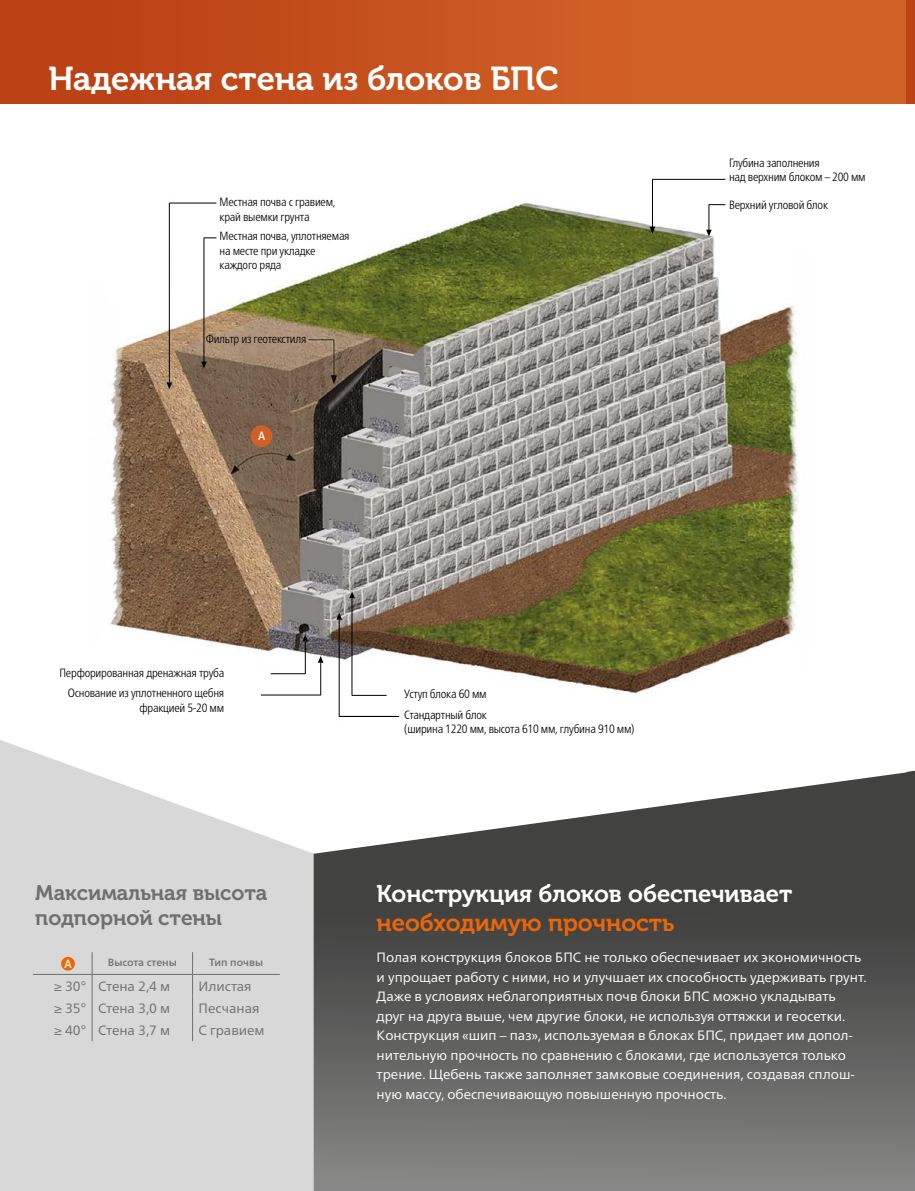
<style>
.page{position:relative;width:915px;height:1191px;background:#fff}
.page>*{position:absolute;margin:0;border:0;box-sizing:border-box;transform-origin:0 0}
.t1{font:33px "Museo Cyrl 700";color:#fff}
.t2{font:24px "Museo Cyrl 700";color:#fff}
.t3{font:24px "Museo Cyrl 700";color:#ec6608}
.t4{font:21px/25.2px "Museo Cyrl 700";color:#706f6f}
.t5{font:13.5px/19.5px "Frutiger Neue LTW1 G";color:#fff}
.t6{font:13.5px "Frutiger Neue LTW1 G";color:#706f6f}
.t7{font:300 condensed 12px/14.4px "Frutiger Neue LTW1 G";letter-spacing:-.02em;color:#000}
.t8{font:500 condensed 12px "Frutiger Neue LTW1 G";color:#fff}
.t9{font:500 10.5px "Frutiger Neue LTW1 G";color:#706f6f}
</style>
<div class="page">
<svg style="left:0;top:740px;width:313px;height:451px;background:#dcdcdc"></svg>
<img style="left:110px;top:178px;width:689px;height:539px">
<div style="left:251px;top:425px;width:21px;height:22px;background:#cf6026;border-radius:50%"></div>
<svg style="left:313px;top:772px;width:593px;height:419px;background:#6a6a69"></svg>
<div style="left:0;top:0;width:914px;height:104px;background:#cf6026"></div>
<div style="left:0;top:0;width:630px;height:104px;background:linear-gradient(to right,#b83d12,#cf5f25)"></div>
<hr style="left:169px;top:203px;width:47px;height:1px;background:#000">
<hr style="left:652px;top:179px;width:73px;height:1px;background:#000">
<hr style="left:169px;top:203px;width:1px;height:179px;background:#000">
<hr style="left:204px;top:238px;width:1px;height:125px;background:#000">
<svg style="left:349px;top:591px;width:6px;height:7px"></svg>
<hr style="left:351px;top:598px;width:1px;height:97px;background:#000">
<svg style="left:336px;top:613px;width:6px;height:6px"></svg>
<hr style="left:339px;top:619px;width:1px;height:97px;background:#000">
<hr style="left:339px;top:716px;width:60px;height:1px;background:#000">
<hr style="left:352px;top:695px;width:34px;height:1px;background:#000">
<svg style="left:302px;top:634px;width:6px;height:7px"></svg>
<hr style="left:305px;top:641px;width:1px;height:33px;background:#000">
<svg style="left:318px;top:656px;width:5px;height:7px"></svg>
<hr style="left:320px;top:662px;width:1px;height:33px;background:#000">
<hr style="left:261px;top:695px;width:59px;height:1px;background:#000">
<hr style="left:270px;top:673px;width:35px;height:1px;background:#000">
<svg style="left:166px;top:382px;width:6px;height:7px"></svg>
<svg style="left:201px;top:361px;width:6px;height:7px"></svg>
<hr style="left:652px;top:179px;width:1px;height:50px;background:#000">
<svg style="left:649px;top:227px;width:6px;height:6px"></svg>
<svg style="left:705px;top:204px;width:20px;height:32px"></svg>
<svg style="left:906px;top:770px;width:8px;height:421px;background:#575757"></svg>
<div style="left:906px;top:0;width:8px;height:104px;background:#bb4215"></div>
<hr style="left:33px;top:974px;width:59px;height:1px;background:#706f6f">
<hr style="left:92px;top:974px;width:100px;height:1px;background:#706f6f">
<hr style="left:192px;top:974px;width:88px;height:1px;background:#706f6f">
<svg style="left:92px;top:952px;width:1px;height:89px"></svg>
<svg style="left:192px;top:952px;width:1px;height:89px"></svg>
<div style="left:61px;top:956px;width:14px;height:14px;background:#ec6608;border-radius:50%"></div>
<h1 class="t1" style="left:48px;top:60px;width:511px">Надежная стена из блоков БПС</h1>
<p class="t7" style="left:219px;top:195px;width:117px">Местная почва с гравием, край выемки грунта</p>
<p class="t7" style="left:219px;top:229px;width:131px">Местная почва, уплотняемая на месте при укладке каждого ряда</p>
<p class="t7" style="left:206px;top:331px;width:102px">Фильтр из геотекстиля</p>
<p class="t8" style="left:258px;top:429px;width:9px">А</p>
<p class="t7" style="left:60px;top:666px;width:166px">Перфорированная дренажная труба</p>
<p class="t7" style="left:68px;top:686px;width:158px;text-align:right">Основание из уплотненного щебня фракцией 5-20 мм</p>
<p class="t7" style="left:404px;top:687px;width:84px">Уступ блока 60 мм</p>
<p class="t7" style="left:404px;top:707px;width:232px">Стандартный блок<br>(ширина 1220 мм, высота 610 мм, глубина 910 мм)</p>
<p class="t7" style="left:728px;top:155px;width:138px">Глубина заполнения<br>над верхним блоком – 200 мм</p>
<p class="t7" style="left:728px;top:198px;width:100px">Верхний угловой блок</p>
<h3 class="t4" style="left:35px;top:880px;width:233px">Максимальная высота подпорной стены</h3>
<p class="t9" style="left:108px;top:956px;width:70px">Высота стены</p>
<p class="t9" style="left:209px;top:956px;width:55px">Тип почвы</p>
<p class="t6" style="left:54px;top:977px;width:118px">≥ 30° Стена 2,4 м</p>
<p class="t6" style="left:198px;top:977px;width:55px">Илистая</p>
<p class="t6" style="left:54px;top:1000px;width:118px">≥ 35° Стена 3,0 м</p>
<p class="t6" style="left:198px;top:1000px;width:62px">Песчаная</p>
<p class="t6" style="left:54px;top:1022px;width:118px">≥ 40° Стена 3,7 м</p>
<p class="t6" style="left:198px;top:1022px;width:68px">С гравием</p>
<p class="t8" style="left:64px;top:956px;width:9px">А</p>
<h2 class="t2" style="left:376px;top:880px;width:417px">Конструкция блоков обеспечивает</h2>
<h2 class="t3" style="left:376px;top:909px;width:299px">необходимую прочность</h2>
<p class="t5" style="left:376px;top:947px;width:491px">Полая конструкция блоков БПС не только обеспечивает их экономичность и упрощает работу с ними, но и улучшает их способность удерживать грунт.<br>Даже в условиях неблагоприятных почв блоки БПС можно укладывать друг на друга выше, чем другие блоки, не используя оттяжки и геосетки.<br>Конструкция «шип – паз», используемая в блоках БПС, придает им допол&shy;нительную прочность по сравнению с блоками, где используется только трение. Щебень также заполняет замковые соединения, создавая сплош&shy;ную массу, обеспечивающую повышенную прочность.</p>
</div>
